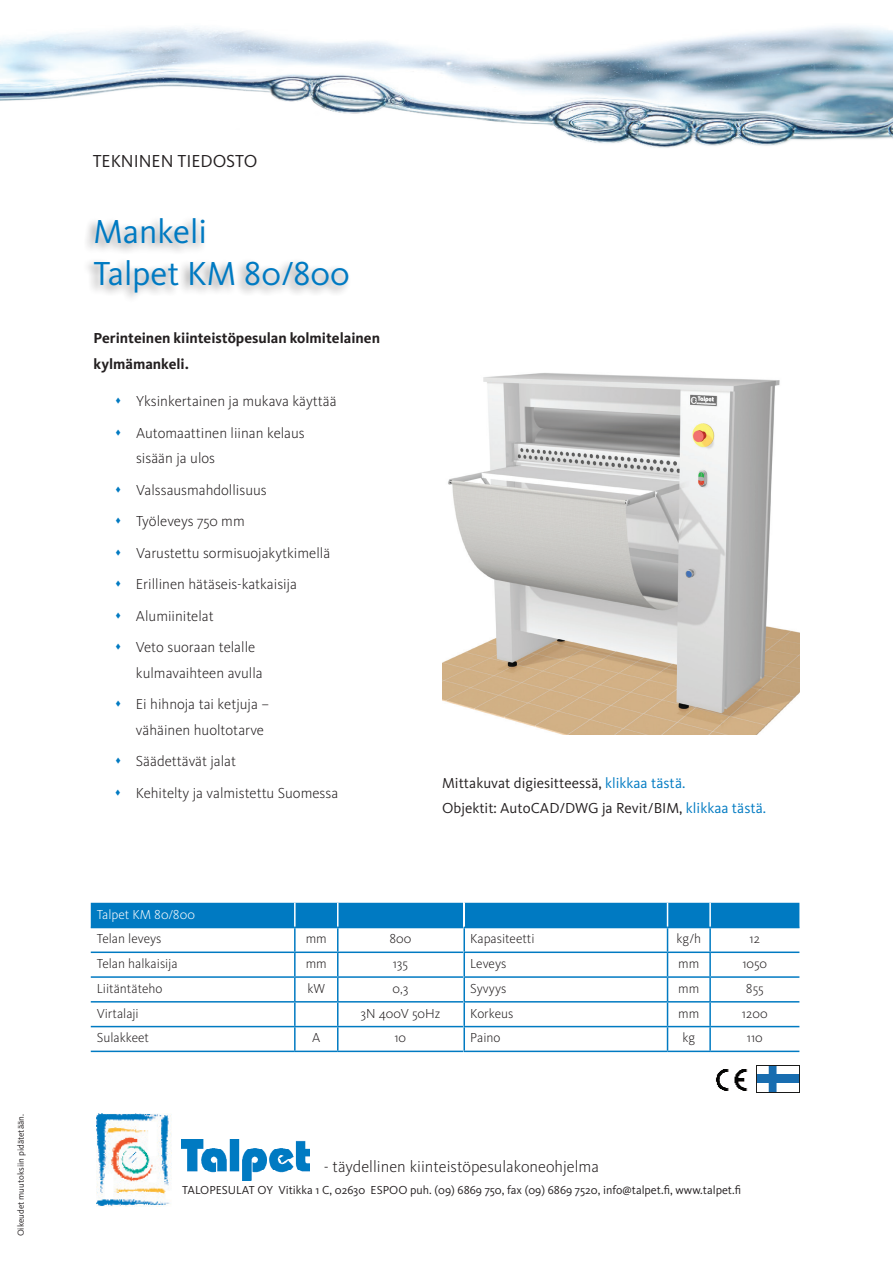
<style>
.page{position:relative;width:893px;height:1263px;background:#fff}
.page>*{position:absolute;margin:0;border:0;box-sizing:border-box;transform-origin:0 0}
.t1{font:34.5px/41.4px "Kievit Pro";color:#007ac2}
.t2{font:18px "Kievit Pro";color:#231f20}
.t3{font:300 16.5px "Kievit Pro";color:#231f20}
.t4{font:300 15px/31.5px "Kievit Pro";color:#231f20}
.t5{font:15px/25.5px "Kievit Pro";color:#231f20}
.t6{font:700 15px/25.5px "Kievit Pro";color:#231f20}
.t7{font:300 13.5px "Kievit Pro";color:#231f20}
.t8{font:300 13.5px "Kievit Pro";color:#fff}
.t9{font:12px "Kievit Pro";color:#231f20}
.t10{font:9px "Kievit Pro";color:#231f20}
.s1{color:#007ac2}
</style>
<div class="page">
<img style="left:0;top:26px;width:893px;height:122px">
<img style="left:96px;top:1113px;width:75px;height:93px">
<img style="left:181px;top:1139px;width:129px;height:42px">
<div style="left:82px;top:215px;width:270px;height:89px;background:#231f20;opacity:.49"></div>
<hr style="left:91px;top:1050px;width:204px;height:2px;background:#007ac2">
<hr style="left:295px;top:1050px;width:43px;height:2px;background:#007ac2">
<hr style="left:338px;top:1050px;width:125px;height:2px;background:#007ac2">
<svg style="left:91px;top:903px;width:708px;height:147px"></svg>
<hr style="left:710px;top:1026px;width:89px;height:1px;background:#007ac2">
<hr style="left:709px;top:1027px;width:2px;height:23px;background:#007ac2">
<hr style="left:463px;top:1050px;width:204px;height:2px;background:#007ac2">
<hr style="left:667px;top:1050px;width:43px;height:2px;background:#007ac2">
<hr style="left:710px;top:1050px;width:89px;height:2px;background:#007ac2">
<hr style="left:463px;top:928px;width:2px;height:23px;background:#007ac2">
<hr style="left:463px;top:953px;width:2px;height:23px;background:#007ac2">
<hr style="left:463px;top:978px;width:2px;height:23px;background:#007ac2">
<hr style="left:463px;top:1002px;width:2px;height:24px;background:#007ac2">
<hr style="left:463px;top:1027px;width:2px;height:23px;background:#007ac2">
<hr style="left:463px;top:903px;width:2px;height:24px;background:#fff">
<hr style="left:463px;top:927px;width:204px;height:1px;background:#007ac2">
<hr style="left:667px;top:927px;width:43px;height:1px;background:#007ac2">
<hr style="left:710px;top:927px;width:89px;height:1px;background:#007ac2">
<img style="left:715px;top:1066px;width:84px;height:27px">
<img style="left:442px;top:373px;width:358px;height:362px">
<p class="t10" style="left:15px;top:1236px;width:124px;rotate:-90deg">Oikeudet muutoksiin pidätetään.</p>
<p class="t2" style="left:93px;top:150px;width:166px">TEKNINEN TIEDOSTO</p>
<h1 class="t1" style="left:94px;top:211px;width:258px">Mankeli<br>Talpet KM 80/800</h1>
<p class="t6" style="left:94px;top:325px;width:288px">Perinteinen kiinteistöpesulan kolmitelainen kylmämankeli.</p>
<p class="t4" style="left:136px;top:385px;width:202px">Yksinkertainen ja mukava käyttää<br>Automaattinen liinan kelaus</p>
<p class="t4" style="left:136px;top:442px;width:196px">sisään ja ulos<br>Valssausmahdollisuus<br>Työleveys 750 mm<br>Varustettu sormisuojakytkimellä<br>Erillinen hätäseis-katkaisija<br>Alumiinitelat<br>Veto suoraan telalle</p>
<p class="t4" style="left:136px;top:657px;width:135px">kulmavaihteen avulla<br>Ei hihnoja tai ketjuja –</p>
<p class="t4" style="left:136px;top:714px;width:204px">vähäinen huoltotarve<br>Säädettävät jalat<br>Kehitelty ja valmistettu Suomessa</p>
<p class="t5" style="left:442px;top:770px;width:325px">Mittakuvat digiesitteessä, <span class="s1">klikkaa tästä.<br></span>Objektit: AutoCAD/DWG ja Revit/BIM, <span class="s1">klikkaa tästä.</span></p>
<p class="t8" style="left:97px;top:906px;width:100px">Talpet KM 80/800</p>
<p class="t7" style="left:97px;top:931px;width:66px">Telan leveys</p>
<p class="t7" style="left:306px;top:931px;width:23px">mm</p>
<p class="t7" style="left:389px;top:931px;width:23px">800</p>
<p class="t7" style="left:97px;top:955px;width:82px">Telan halkaisija</p>
<p class="t7" style="left:306px;top:955px;width:23px">mm</p>
<p class="t7" style="left:393px;top:955px;width:17px">135</p>
<p class="t7" style="left:97px;top:980px;width:67px">Liitäntäteho</p>
<p class="t7" style="left:307px;top:980px;width:19px">kW</p>
<p class="t7" style="left:392px;top:980px;width:17px">0,3</p>
<p class="t7" style="left:97px;top:1005px;width:44px">Virtalaji</p>
<p class="t7" style="left:360px;top:1005px;width:81px">3N 400V 50Hz</p>
<p class="t7" style="left:97px;top:1030px;width:54px">Sulakkeet</p>
<p class="t7" style="left:312px;top:1030px;width:10px">A</p>
<p class="t7" style="left:395px;top:1030px;width:13px">10</p>
<p class="t7" style="left:470px;top:931px;width:66px">Kapasiteetti</p>
<p class="t7" style="left:676px;top:931px;width:26px">kg/h</p>
<p class="t7" style="left:749px;top:931px;width:12px">12</p>
<p class="t7" style="left:470px;top:955px;width:38px">Leveys</p>
<p class="t7" style="left:678px;top:955px;width:23px">mm</p>
<p class="t7" style="left:742px;top:955px;width:26px">1050</p>
<p class="t7" style="left:470px;top:980px;width:38px">Syvyys</p>
<p class="t7" style="left:678px;top:980px;width:23px">mm</p>
<p class="t7" style="left:746px;top:980px;width:19px">855</p>
<p class="t7" style="left:470px;top:1005px;width:45px">Korkeus</p>
<p class="t7" style="left:678px;top:1005px;width:23px">mm</p>
<p class="t7" style="left:742px;top:1005px;width:27px">1200</p>
<p class="t7" style="left:470px;top:1030px;width:32px">Paino</p>
<p class="t7" style="left:683px;top:1030px;width:14px">kg</p>
<p class="t7" style="left:747px;top:1030px;width:17px">110</p>
<p class="t3" style="left:324px;top:1156px;width:277px">- täydellinen kiinteistöpesulakoneohjelma</p>
<p class="t9" style="left:182px;top:1183px;width:561px">TALOPESULAT OY Vitikka 1 C, 02630 ESPOO puh. (09) 6869 750, fax (09) 6869 7520, info@talpet.fi, www.talpet.fi</p>
</div>
